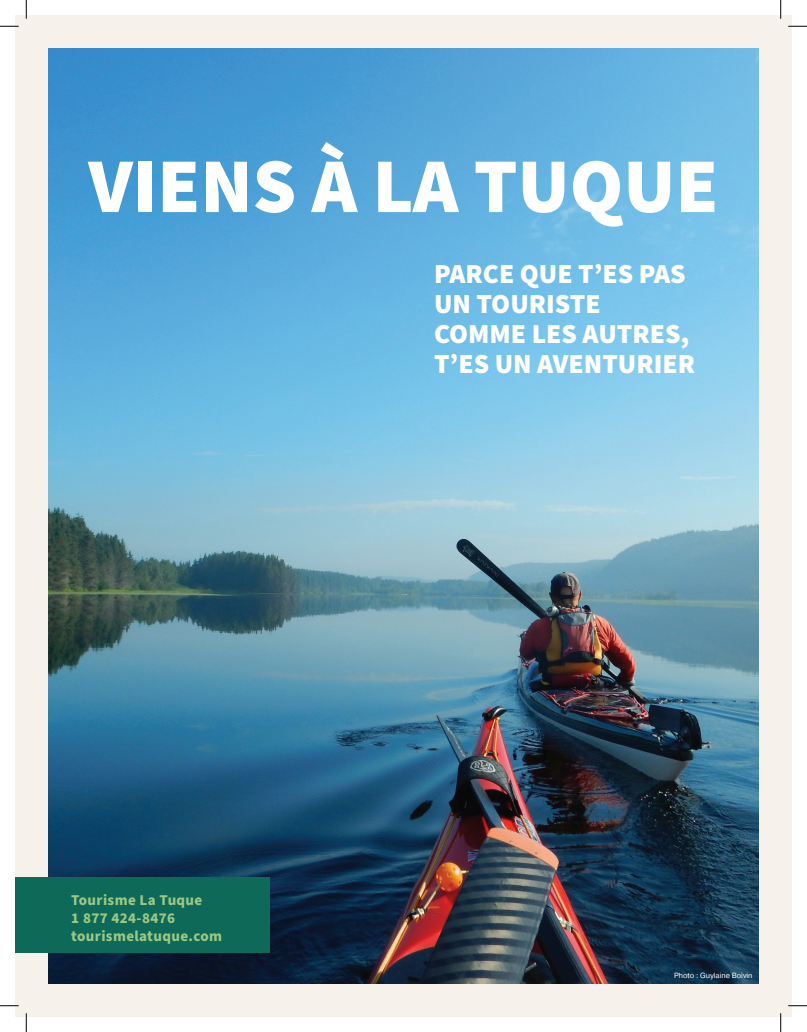
<style>
.page{position:relative;width:807px;height:1032px;background:#fff}
.page>*{position:absolute;margin:0;border:0;box-sizing:border-box;transform-origin:0 0}
.Titre1{font:900 77.5px "Source Sans Pro";color:#fff}
.Titre1-2{font:900 27.5px/30px "Source Sans Pro";color:#fff}
.t1{font:700 15px/18px "Source Sans Pro";letter-spacing:.025em;color:#9cc984}
.Crédit_photo{font:7.5px "Pragmatica";color:#fff}
</style>
<div class="page">
<div style="left:15px;top:15px;width:776px;height:1001px;background:#f6f1ea"></div>
<img style="left:49px;top:49px;width:709px;height:933px">
<div style="left:15px;top:877px;width:254px;height:75px;background:#0f6958"></div>
<svg style="left:0;top:25px;width:19px;height:2px"></svg>
<svg style="left:788px;top:25px;width:18px;height:2px"></svg>
<svg style="left:0;top:1005px;width:19px;height:1px"></svg>
<svg style="left:788px;top:1004px;width:18px;height:2px"></svg>
<svg style="left:25px;top:0;width:2px;height:19px"></svg>
<svg style="left:25px;top:1013px;width:2px;height:18px"></svg>
<svg style="left:780px;top:0;width:1px;height:19px"></svg>
<svg style="left:779px;top:1013px;width:2px;height:18px"></svg>
<p class="Titre1" style="left:88px;top:133px;width:631px">VIENS À LA TUQUE</p>
<p class="Titre1-2" style="left:434px;top:259px;width:262px">PARCE QUE T’ES PAS<br>UN TOURISTE<br>COMME LES AUTRES,<br>T’ES UN AVENTURIER</p>
<p class="t1" style="left:71px;top:891px;width:152px">Tourisme La Tuque<br>1 877 424-8476 tourismelatuque.com</p>
<p class="Crédit_photo" style="left:674px;top:970px;width:80px">Photo : Guylaine Boivin</p>
</div>
